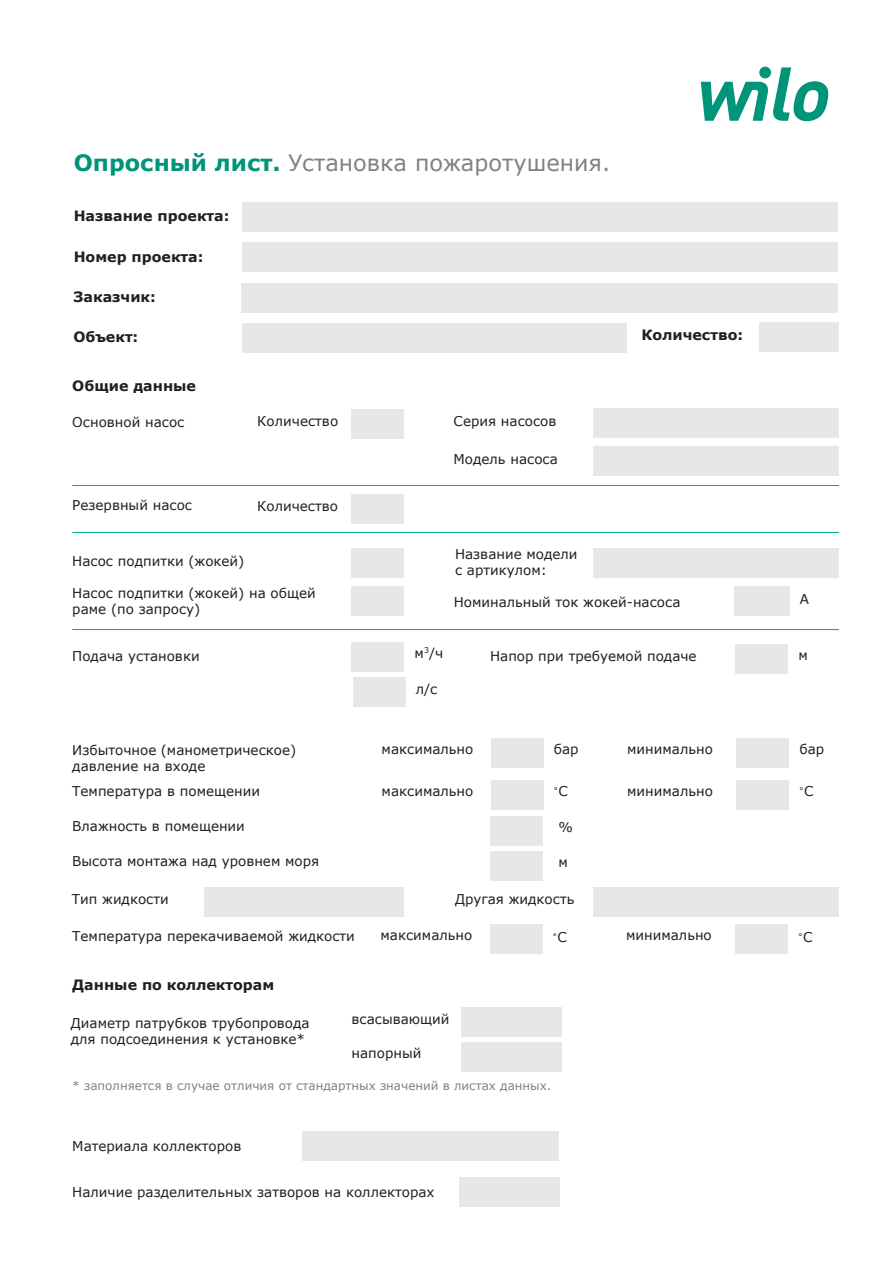
<style>
.page{position:relative;width:893px;height:1263px;background:#fff}
.page>*{position:absolute;margin:0;border:0;box-sizing:border-box;transform-origin:0 0}
.t1{font:22.5px "Verdana";color:#808285}
.t2{font:700 14.25px "Verdana";color:#231f20}
.t3{font:13.5px/16.2px "Verdana";color:#231f20}
.t4{font:13.5px "WILO Plus Global";color:#231f20}
.t5{font:12px "Verdana";color:#808285}
.s1{font-weight:700;color:#009479}
.s2{font-family:"Verdana"}
</style>
<div class="page">
<svg style="left:701px;top:67px;width:127px;height:54px"></svg>
<div style="left:242px;top:283px;width:596px;height:30px;background:#e6e7e9"></div>
<div style="left:242px;top:202px;width:596px;height:30px;background:#e6e7e9"></div>
<div style="left:242px;top:242px;width:596px;height:30px;background:#e6e7e9"></div>
<div style="left:242px;top:324px;width:384px;height:29px;background:#e6e7e9"></div>
<div style="left:759px;top:322px;width:80px;height:30px;background:#e6e7e9"></div>
<div style="left:352px;top:409px;width:52px;height:29px;background:#e6e7e9"></div>
<div style="left:593px;top:408px;width:246px;height:29px;background:#e6e7e9"></div>
<div style="left:351px;top:549px;width:53px;height:29px;background:#e6e7e9"></div>
<div style="left:352px;top:642px;width:52px;height:29px;background:#e6e7e9"></div>
<div style="left:736px;top:644px;width:52px;height:29px;background:#e6e7e9"></div>
<div style="left:491px;top:738px;width:52px;height:29px;background:#e6e7e9"></div>
<div style="left:737px;top:738px;width:52px;height:29px;background:#e6e7e9"></div>
<div style="left:491px;top:780px;width:52px;height:29px;background:#e6e7e9"></div>
<div style="left:737px;top:780px;width:52px;height:29px;background:#e6e7e9"></div>
<div style="left:490px;top:816px;width:53px;height:29px;background:#e6e7e9"></div>
<div style="left:490px;top:851px;width:53px;height:29px;background:#e6e7e9"></div>
<div style="left:490px;top:924px;width:52px;height:30px;background:#e6e7e9"></div>
<div style="left:736px;top:924px;width:52px;height:30px;background:#e6e7e9"></div>
<div style="left:352px;top:494px;width:52px;height:29px;background:#e6e7e9"></div>
<div style="left:593px;top:549px;width:246px;height:29px;background:#e6e7e9"></div>
<div style="left:461px;top:1008px;width:100px;height:29px;background:#e6e7e9"></div>
<div style="left:461px;top:1042px;width:100px;height:30px;background:#e6e7e9"></div>
<div style="left:302px;top:1131px;width:256px;height:29px;background:#e6e7e9"></div>
<div style="left:459px;top:1177px;width:100px;height:30px;background:#e6e7e9"></div>
<div style="left:351px;top:587px;width:53px;height:29px;background:#e6e7e9"></div>
<div style="left:593px;top:446px;width:246px;height:29px;background:#e6e7e9"></div>
<hr style="left:72px;top:485px;width:767px;height:1px;background:#0a8">
<hr style="left:72px;top:532px;width:767px;height:1px;background:#0a8">
<hr style="left:72px;top:629px;width:767px;height:1px;background:#0a8">
<div style="left:593px;top:888px;width:246px;height:29px;background:#e6e7e9"></div>
<div style="left:205px;top:888px;width:199px;height:29px;background:#e6e7e9"></div>
<div style="left:734px;top:587px;width:56px;height:29px;background:#e6e7e9"></div>
<div style="left:353px;top:678px;width:52px;height:29px;background:#e6e7e9"></div>
<p class="t1" style="left:74px;top:148px;width:538px"><span class="s1">Опросный лист.</span> Установка пожаротушения.</p>
<p class="t2" style="left:74px;top:206px;width:157px">Название проекта:</p>
<p class="t2" style="left:74px;top:246px;width:131px">Номер проекта:</p>
<p class="t2" style="left:74px;top:287px;width:84px">Заказчик:</p>
<p class="t2" style="left:73px;top:326px;width:67px">Объект:</p>
<p class="t2" style="left:642px;top:325px;width:103px">Количество:</p>
<p class="t2" style="left:72px;top:376px;width:125px">Общие данные</p>
<p class="t3" style="left:72px;top:414px;width:114px">Основной насос</p>
<p class="t3" style="left:257px;top:413px;width:82px">Количество</p>
<p class="t3" style="left:454px;top:413px;width:104px">Серия насосов</p>
<p class="t3" style="left:72px;top:497px;width:121px">Резервный насос</p>
<p class="t3" style="left:257px;top:498px;width:82px">Количество</p>
<p class="t3" style="left:72px;top:553px;width:174px">Насос подпитки (жокей)</p>
<p class="t3" style="left:72px;top:585px;width:245px">Насос подпитки (жокей) на общей раме (по запросу)</p>
<p class="t3" style="left:454px;top:451px;width:106px">Модель насоса</p>
<p class="t3" style="left:455px;top:546px;width:124px">Название модели</p>
<p class="t3" style="left:455px;top:562px;width:93px">с артикулом:</p>
<p class="t3" style="left:454px;top:594px;width:228px">Номинальный ток жокей-насоса</p>
<p class="t3" style="left:800px;top:591px;width:11px">А</p>
<p class="t3" style="left:72px;top:647px;width:129px">Подача установки</p>
<p class="t3" style="left:415px;top:645px;width:30px">м<sup>3</sup>/ч</p>
<p class="t3" style="left:490px;top:647px;width:208px">Напор при требуемой подаче</p>
<p class="t3" style="left:798px;top:647px;width:11px">м</p>
<p class="t3" style="left:416px;top:680px;width:23px">л/с</p>
<p class="t3" style="left:72px;top:741px;width:225px">Избыточное (манометрическое) давление на входе</p>
<p class="t3" style="left:382px;top:741px;width:93px">максимально</p>
<p class="t3" style="left:554px;top:741px;width:26px">бар</p>
<p class="t3" style="left:627px;top:741px;width:87px">минимально</p>
<p class="t3" style="left:799px;top:741px;width:26px">бар</p>
<p class="t3" style="left:72px;top:783px;width:189px">Температура в помещении</p>
<p class="t3" style="left:382px;top:783px;width:93px">максимально</p>
<p class="t4" style="left:554px;top:783px;width:16px">°<span class="s2">С</span></p>
<p class="t3" style="left:627px;top:783px;width:87px">минимально</p>
<p class="t4" style="left:799px;top:783px;width:16px">°<span class="s2">С</span></p>
<p class="t3" style="left:72px;top:818px;width:174px">Влажность в помещении</p>
<p class="t3" style="left:558px;top:818px;width:16px">%</p>
<p class="t3" style="left:72px;top:853px;width:248px">Высота монтажа над уровнем моря</p>
<p class="t3" style="left:558px;top:853px;width:11px">м</p>
<p class="t3" style="left:72px;top:891px;width:98px">Тип жидкости</p>
<p class="t3" style="left:455px;top:891px;width:121px">Другая жидкость</p>
<p class="t3" style="left:72px;top:927px;width:284px">Температура перекачиваемой жидкости</p>
<p class="t3" style="left:381px;top:927px;width:93px">максимально</p>
<p class="t4" style="left:553px;top:930px;width:16px">°<span class="s2">С</span></p>
<p class="t3" style="left:626px;top:927px;width:87px">минимально</p>
<p class="t4" style="left:798px;top:930px;width:16px">°<span class="s2">С</span></p>
<p class="t2" style="left:72px;top:974px;width:203px">Данные по коллекторам</p>
<p class="t3" style="left:71px;top:1014px;width:240px">Диаметр патрубков трубопровода для подсоединения к установке*</p>
<p class="t3" style="left:351px;top:1010px;width:100px">всасывающий</p>
<p class="t3" style="left:351px;top:1045px;width:71px">напорный</p>
<p class="t5" style="left:72px;top:1078px;width:480px">* заполняется в случае отличия от стандартных значений в листах данных.</p>
<p class="t3" style="left:72px;top:1138px;width:171px">Материала коллекторов</p>
<p class="t3" style="left:72px;top:1184px;width:364px">Наличие разделительных затворов на коллекторах</p>
</div>
